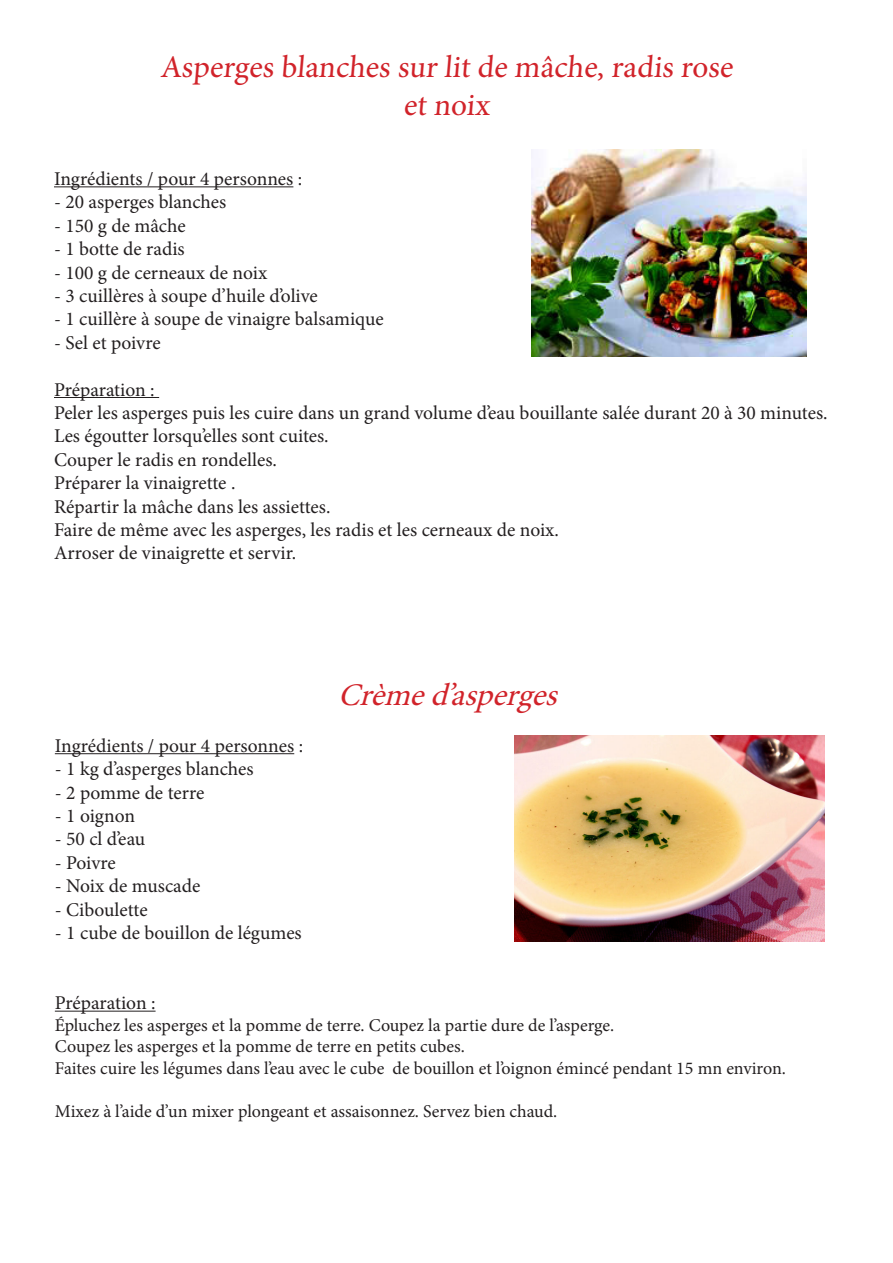
<style>
.page{position:relative;width:893px;height:1263px;background:#fff}
.page>*{position:absolute;margin:0;border:0;box-sizing:border-box;transform-origin:0 0}
.t1{font:31.5px "Minion Pro";color:#d1232a}
.t2{font:italic 31.5px "Minion Pro";color:#d1232a}
.t3{font:19.5px "Minion Pro";color:#231f20}
.t4{font:18px "Minion Pro";color:#231f20}
</style>
<div class="page">
<hr style="left:54px;top:186px;width:239px;height:1px;background:#231f20">
<hr style="left:54px;top:397px;width:105px;height:1px;background:#231f20">
<img style="left:532px;top:150px;width:275px;height:206px">
<img style="left:514px;top:736px;width:310px;height:206px">
<hr style="left:55px;top:753px;width:239px;height:1px;background:#231f20">
<hr style="left:55px;top:1011px;width:101px;height:1px;background:#231f20">
<p class="t1" style="left:160px;top:46px;width:578px">Asperges blanches sur lit de mâche, radis rose</p>
<p class="t1" style="left:403px;top:84px;width:91px">et noix</p>
<p class="t3" style="left:54px;top:166px;width:250px">Ingrédients / pour 4 personnes :</p>
<p class="t3" style="left:54px;top:189px;width:174px">- 20 asperges blanches</p>
<p class="t3" style="left:54px;top:212px;width:133px">- 150 g de mâche</p>
<p class="t3" style="left:54px;top:236px;width:132px">- 1 botte de radis</p>
<p class="t3" style="left:54px;top:259px;width:215px">- 100 g de cerneaux de noix</p>
<p class="t3" style="left:54px;top:283px;width:265px">- 3 cuillères à soupe d’huile d’olive</p>
<p class="t3" style="left:54px;top:306px;width:331px">- 1 cuillère à soupe de vinaigre balsamique</p>
<p class="t3" style="left:54px;top:329px;width:108px">- Sel et poivre</p>
<p class="t3" style="left:54px;top:376px;width:102px">Préparation :</p>
<p class="t3" style="left:54px;top:400px;width:775px">Peler les asperges puis les cuire dans un grand volume d’eau bouillante salée durant 20 à 30 minutes.</p>
<p class="t3" style="left:54px;top:423px;width:276px">Les égoutter lorsqu’elles sont cuites.</p>
<p class="t3" style="left:54px;top:446px;width:224px">Couper le radis en rondelles.</p>
<p class="t3" style="left:54px;top:470px;width:183px">Préparer la vinaigrette .</p>
<p class="t3" style="left:54px;top:493px;width:278px">Répartir la mâche dans les assiettes.</p>
<p class="t3" style="left:54px;top:517px;width:506px">Faire de même avec les asperges, les radis et les cerneaux de noix.</p>
<p class="t3" style="left:54px;top:540px;width:244px">Arroser de vinaigrette et servir.</p>
<p class="t3" style="left:55px;top:732px;width:250px">Ingrédients / pour 4 personnes :</p>
<p class="t3" style="left:55px;top:756px;width:200px">- 1 kg d’asperges blanches</p>
<p class="t3" style="left:55px;top:779px;width:151px">- 2 pomme de terre</p>
<p class="t3" style="left:55px;top:803px;width:82px">- 1 oignon</p>
<p class="t3" style="left:55px;top:826px;width:92px">- 50 cl d’eau</p>
<p class="t3" style="left:55px;top:849px;width:62px">- Poivre</p>
<p class="t3" style="left:55px;top:873px;width:147px">- Noix de muscade</p>
<p class="t3" style="left:55px;top:896px;width:94px">- Ciboulette</p>
<p class="t3" style="left:55px;top:920px;width:248px">- 1 cube de bouillon de légumes</p>
<p class="t2" style="left:338px;top:674px;width:231px">Crèmed’asperges</p>
<p class="t3" style="left:55px;top:990px;width:102px">Préparation :</p>
<p class="t4" style="left:55px;top:1013px;width:561px">Épluchez les asperges et la pomme de terre. Coupez la partie dure de l’asperge.</p>
<p class="t4" style="left:55px;top:1034px;width:412px">Coupez les asperges et la pomme de terre en petits cubes.</p>
<p class="t4" style="left:55px;top:1056px;width:733px">Faites cuire les légumes dans l’eau avec le cube de bouillon et l’oignon émincé pendant 15 mn environ.</p>
<p class="t4" style="left:55px;top:1099px;width:504px">Mixez à l’aide d’un mixer plongeant et assaisonnez. Servez bien chaud.</p>
</div>
